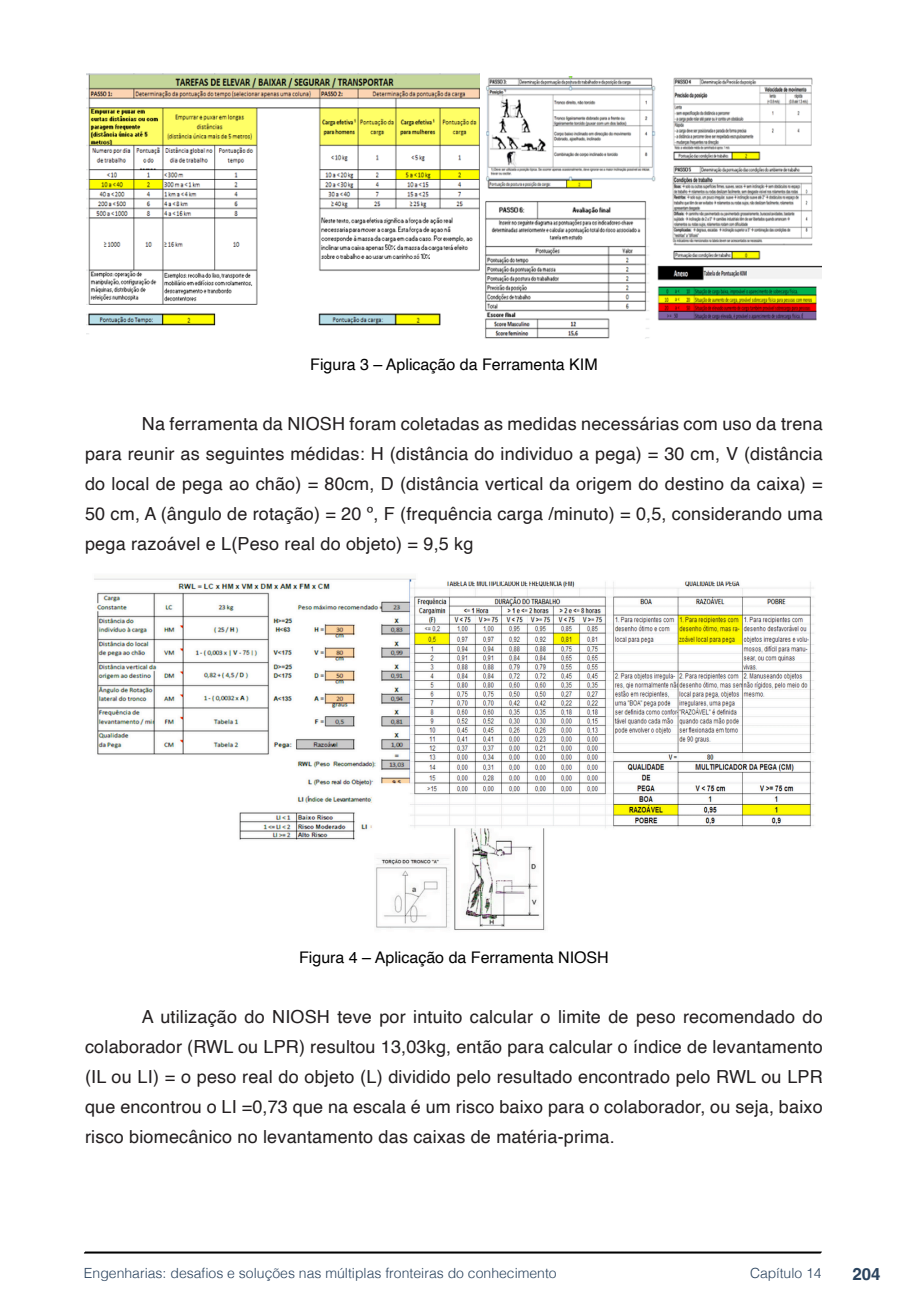
<style>
.page{position:relative;width:908px;height:1304px;background:#fff}
.page>*{position:absolute;margin:0;border:0;box-sizing:border-box;transform-origin:0 0}
.txt{font:18px/30px "Helvetica";letter-spacing:.01em;color:#231f20;text-align:justify}
.t1{font:700 16.8px "Helvetica";color:#2a435e}
.imagens_graf_tab{font:16px "Helvetica";color:#000}
.t2{font:300 14px "Helvetica";color:#2a435e}
</style>
<div class="page">
<svg style="left:84px;top:1251px;width:737px;height:3px;background:#515151"></svg>
<img style="left:87px;top:74px;width:392px;height:260px">
<img style="left:484px;top:76px;width:337px;height:263px">
<img style="left:94px;top:578px;width:720px;height:352px">
<p class="imagens_graf_tab" style="left:310px;top:352px;width:289px">Figura 3 – Aplicação da Ferramenta KIM</p>
<p class="txt" style="left:85px;top:409px;width:738px;text-indent:57px">Na ferramenta da NIOSH foram coletadas as medidas necessárias com uso da trena para reunir as seguintes médidas: H (distância do individuo a pega) = 30 cm, V (distância do local de pega ao chão) = 80cm, D (distância vertical da origem do destino da caixa) = 50 cm, A (ângulo de rotação) = 20 º, F (frequência carga /minuto) = 0,5, considerando uma pega razoável e L(Peso real do objeto) = 9,5 kg</p>
<p class="imagens_graf_tab" style="left:299px;top:945px;width:311px">Figura 4 – Aplicação da Ferramenta NIOSH</p>
<p class="txt" style="left:85px;top:1003px;width:738px;text-indent:57px">A utilização do NIOSH teve por intuito calcular o limite de peso recomendado do colaborador (RWL ou LPR) resultou 13,03kg, então para calcular o índice de levantamento (IL ou LI) = o peso real do objeto (L) dividido pelo resultado encontrado pelo RWL ou LPR que encontrou o LI =0,73 que na escala é um risco baixo para o colaborador, ou seja, baixo risco biomecânico no levantamento das caixas de matéria-prima.</p>
<p class="t2" style="left:84px;top:1261px;width:474px">Engenharias: desafios e soluções nas múltiplas fronteiras do conhecimento</p>
<p class="t2" style="left:749px;top:1261px;width:73px">Capítulo 14</p>
<p class="t1" style="left:851px;top:1264px;width:30px">204</p>
</div>
